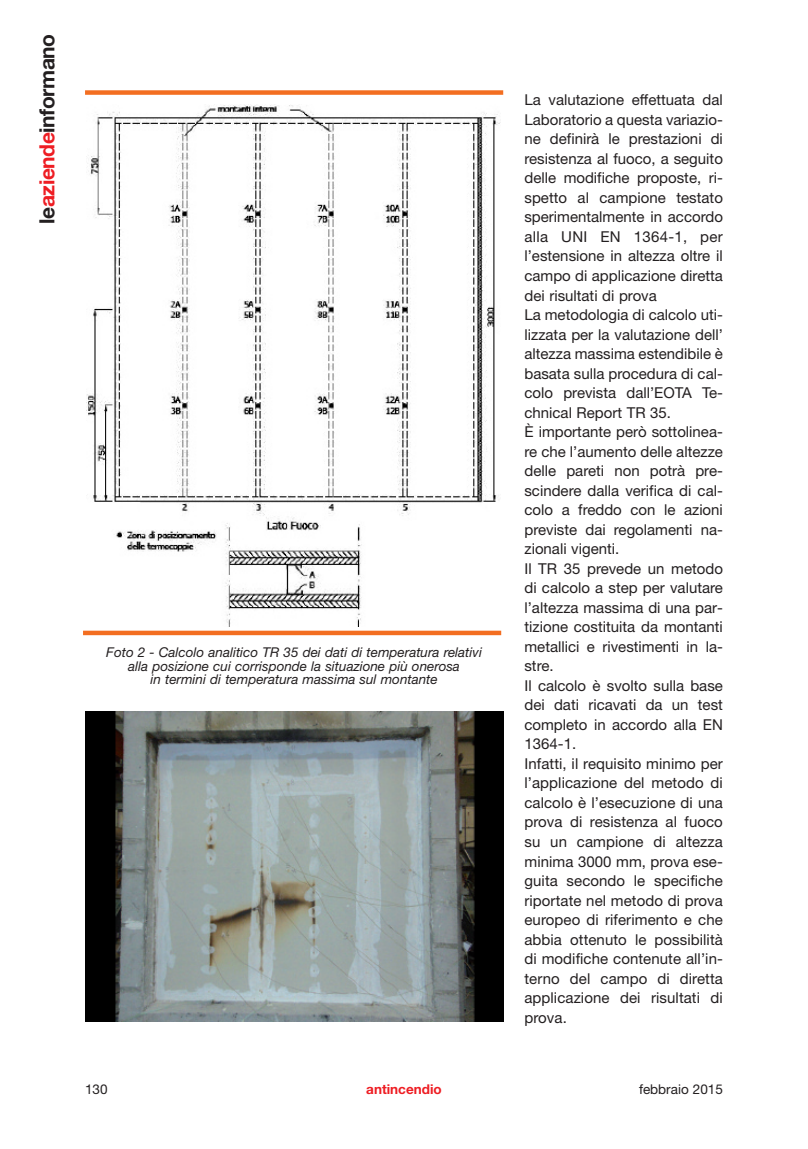
<style>
.page{position:relative;width:808px;height:1149px;background:#fff}
.page>*{position:absolute;margin:0;border:0;box-sizing:border-box;transform-origin:0 0}
.t1{font:700 21px "Helvetica Neue";letter-spacing:-.02em;color:#231f20}
.t2{font:15px/19.5px "Helvetica Neue";color:#231f20}
.t3{font:italic 13.5px/13.5px "Helvetica Neue";color:#231f20;text-align:center}
.t4{font:13.5px "Helvetica Neue";color:#231f20}
.t5{font:700 13.5px "Helvetica Neue";color:#ee1d23}
.s1{color:#ee1d23}
</style>
<div class="page">
<img style="left:86px;top:105px;width:415px;height:521px">
<div style="left:85px;top:90px;width:418px;height:5px;background:#f36e21"></div>
<div style="left:83px;top:630px;width:418px;height:5px;background:#f36e21"></div>
<img style="left:85px;top:711px;width:418px;height:309px">
<h1 class="t1" style="left:34px;top:224px;width:191px;rotate:-90deg">le<span class="s1">aziende</span>informano</h1>
<p class="t3" style="left:106px;top:645px;width:377px">Foto 2 - Calcolo analitico TR 35 dei dati di temperatura relativi alla posizione cui corrisponde la situazione più onerosa<br>in termini di temperatura massima sul montante</p>
<p class="t2" style="left:524px;top:90px;width:200px">La valutazione effettuata dal<br>Laboratorio a questa variazio&shy;ne definirà le prestazioni di resistenza al fuoco, a seguito delle modifiche proposte, ri&shy;spetto al campione testato sperimentalmente in accordo alla UNI EN 1364-1, per l’estensione in altezza oltre il campo di applicazione diretta dei risultati di prova<br>La metodologia di calcolo uti&shy;lizzata per la valutazione dell’ altezza massima estendibile è basata sulla procedura di cal&shy;colo prevista dall’EOTA Te&shy;chnical Report TR 35.<br>È importante però sottolinea&shy;re che l’aumento delle altezze delle pareti non potrà pre&shy;scindere dalla verifica di cal&shy;colo a freddo con le azioni previste dai regolamenti na&shy;zionali vigenti.<br>Il TR 35 prevede un metodo di calcolo a step per valutare l’altezza massima di una par&shy;tizione costituita da montanti metallici e rivestimenti in la&shy;stre.<br>Il calcolo è svolto sulla base dei dati ricavati da un test completo in accordo alla EN<br>1364-1.<br>Infatti, il requisito minimo per l’applicazione del metodo di calcolo è l’esecuzione di una prova di resistenza al fuoco su un campione di altezza minima 3000 mm, prova ese&shy;guita secondo le specifiche riportate nel metodo di prova europeo di riferimento e che abbia ottenuto le possibilità di modifiche contenute all’in&shy;terno del campo di diretta applicazione dei risultati di prova.</p>
<p class="t4" style="left:85px;top:1080px;width:24px">130</p>
<p class="t5" style="left:366px;top:1080px;width:77px">antincendio</p>
<p class="t4" style="left:639px;top:1080px;width:85px">febbraio 2015</p>
</div>
